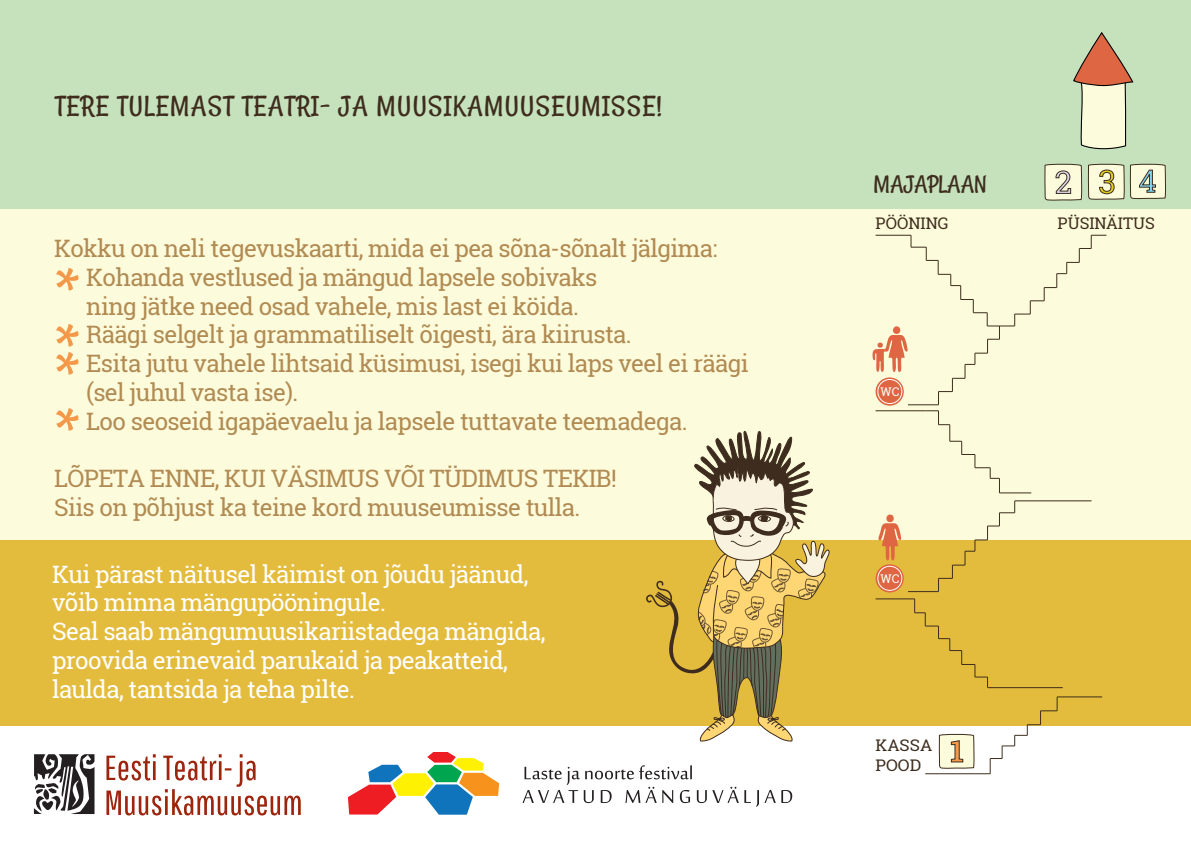
<style>
.page{position:relative;width:1191px;height:842px;background:#fff}
.page>*{position:absolute;margin:0;border:0;box-sizing:border-box;transform-origin:0 0}
.t1{font:28px "Rancho";letter-spacing:.05em;color:#3f2c1d}
.t2{font:24px/28.8px "Roboto Slab";letter-spacing:-.025em;color:#b18b53}
.t3{font:24px/28.8px "Roboto Slab";letter-spacing:-.025em;color:#fff}
.t4{font:24px "Rancho";color:#3e2d1e}
.t5{font:16px "Roboto Slab";color:#3e2d1e}
.t6{font:16px/19.2px "Roboto Slab";color:#3e2d1e;scale:1.04 1}
.t7{font:12px "Roboto Slab";color:#fff}
</style>
<div class="page">
<div style="left:0;top:540px;width:1191px;height:185px;background:#e4bc3d"></div>
<div style="left:0;top:208px;width:1191px;height:332px;background:#fcfbdb"></div>
<div style="left:0;top:0;width:1191px;height:208px;background:#c5e2bd"></div>
<hr style="left:925px;top:773px;width:65px;height:1px;background:#3e2d1e">
<svg style="left:989px;top:697px;width:68px;height:77px"></svg>
<hr style="left:1057px;top:696px;width:45px;height:1px;background:#3e2d1e">
<hr style="left:988px;top:687px;width:74px;height:1px;background:#3e2d1e">
<svg style="left:914px;top:599px;width:74px;height:89px"></svg>
<hr style="left:875px;top:598px;width:39px;height:1px;background:#3e2d1e">
<hr style="left:908px;top:591px;width:30px;height:1px;background:#3e2d1e">
<svg style="left:938px;top:501px;width:77px;height:91px"></svg>
<hr style="left:1014px;top:500px;width:77px;height:1px;background:#3e2d1e">
<svg style="left:875px;top:564px;width:28px;height:28px"></svg>
<div style="left:877px;top:566px;width:25px;height:25px;border:1px solid #fff;border-radius:50%"></div>
<svg style="left:522px;top:765px;width:270px;height:42px"></svg>
<svg style="left:348px;top:752px;width:151px;height:63px"></svg>
<svg style="left:56px;top:268px;width:22px;height:22px"></svg>
<svg style="left:56px;top:324px;width:22px;height:51px"></svg>
<svg style="left:56px;top:408px;width:22px;height:23px"></svg>
<svg style="left:1073px;top:32px;width:61px;height:118px"></svg>
<svg style="left:939px;top:734px;width:35px;height:41px"></svg>
<svg style="left:1130px;top:164px;width:36px;height:45px"></svg>
<svg style="left:872px;top:164px;width:252px;height:329px"></svg>
<svg style="left:878px;top:514px;width:23px;height:46px"></svg>
<svg style="left:33px;top:754px;width:61px;height:60px"></svg>
<svg style="left:106px;top:754px;width:195px;height:61px"></svg>
<svg style="left:643px;top:430px;width:187px;height:312px"></svg>
<p class="t1" style="left:55px;top:89px;width:608px">TERE TULEMAST TEATRI- JA MUUSIKAMUUSEUMISSE!</p>
<p class="t2" style="left:86px;top:234px;width:664px;text-indent:-32px">Kokku on neli tegevuskaarti, mida ei pea sõna-sõnalt jälgima:<br>Kohanda vestlused ja mängud lapsele sobivaks<br>ning jätke need osad vahele, mis last ei köida.<br>Räägi selgelt ja grammatiliselt õigesti, ära kiirusta.<br>Esita jutu vahele lihtsaid küsimusi, isegi kui laps veel ei räägi (sel juhul vasta ise).<br>Loo seoseid igapäevaelu ja lapsele tuttavate teemadega.</p>
<p class="t2" style="left:54px;top:464px;width:564px">LÕPETA ENNE, KUI VÄSIMUS VÕI TÜDIMUS TEKIB!<br>Siis on põhjust ka teine kord muuseumisse tulla.</p>
<p class="t3" style="left:52px;top:559px;width:495px">Kui pärast näitusel käimist on jõudu jäänud, võib minna mängupööningule.<br>Seal saab mängumuusikariistadega mängida, proovida erinevaid parukaid ja peakatteid, laulda, tantsida ja teha pilte.</p>
<p class="t4" style="left:873px;top:170px;width:115px">MAJAPLAAN</p>
<p class="t5" style="left:875px;top:212px;width:75px">PÖÖNING</p>
<p class="t5" style="left:1057px;top:212px;width:99px">PÜSINÄITUS</p>
<p class="t7" style="left:880px;top:383px;width:20px">WC</p>
<p class="t7" style="left:880px;top:570px;width:20px">WC</p>
<p class="t6" style="left:875px;top:736px;width:56px">KASSA<br>POOD</p>
</div>
